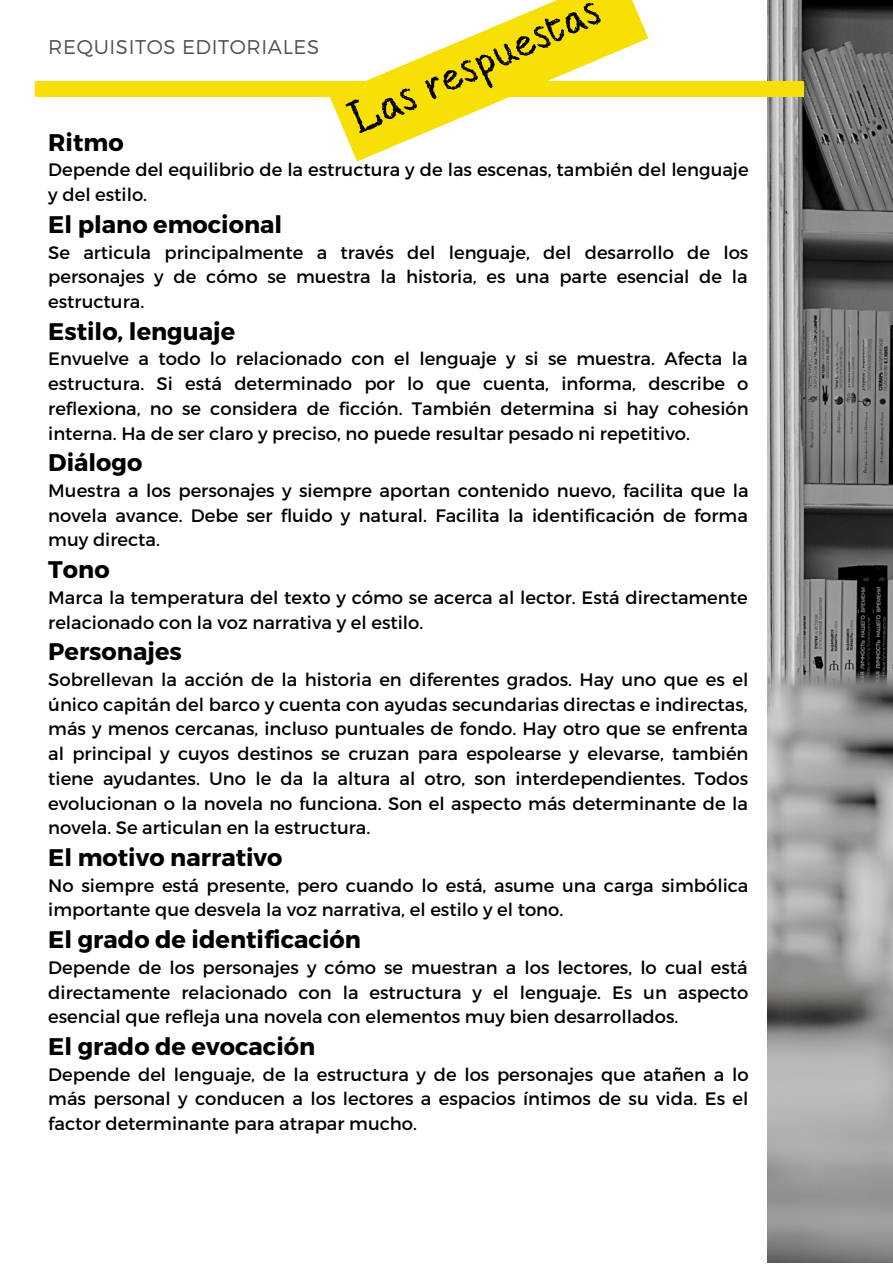
<style>
.page{position:relative;width:893px;height:1264px;background:#fff}
.page>*{position:absolute;margin:0;border:0;box-sizing:border-box;transform-origin:0 0}
.t1{font:40.65px "Berton";color:#000}
.t2{font:700 24px "Montserrat";color:#000}
.t3{font:300 19.8px "Montserrat";letter-spacing:.03em;color:#4f4f4f}
.t4{font:18px/24.8px "Montserrat";color:#000;text-align:justify}
</style>
<div class="page">
<img style="left:767px;top:0;width:125px;height:1262px">
<div style="left:35px;top:81px;width:768px;height:16px;background:#f8e006"></div>
<svg style="left:330px;top:0;width:318px;height:162px"></svg>
<p class="t1" style="left:342px;top:102px;width:272px;rotate:-25deg">Las respuestas</p>
<p class="t3" style="left:48px;top:34px;width:272px">REQUISITOS EDITORIALES</p>
<p class="t2" style="left:48px;top:126px;width:77px">Ritmo</p>
<p class="t4" style="left:48px;top:157px;width:702px">Depende del equilibrio de la estructura y de las escenas, también del lenguaje y del estilo.</p>
<p class="t2" style="left:48px;top:208px;width:235px">El plano emocional</p>
<p class="t4" style="left:48px;top:239px;width:701px">Se articula principalmente a través del lenguaje, del desarrollo de los personajes y de cómo se muestra la historia, es una parte esencial de la estructura.</p>
<p class="t2" style="left:48px;top:315px;width:188px">Estilo, lenguaje</p>
<p class="t4" style="left:48px;top:346px;width:701px">Envuelve a todo lo relacionado con el lenguaje y si se muestra. Afecta la estructura. Si está determinado por lo que cuenta, informa, describe o reflexiona, no se considera de ficción. También determina si hay cohesión interna. Ha de ser claro y preciso, no puede resultar pesado ni repetitivo.</p>
<p class="t2" style="left:48px;top:447px;width:95px">Diálogo</p>
<p class="t4" style="left:48px;top:477px;width:701px">Muestra a los personajes y siempre aportan contenido nuevo, facilita que la novela avance. Debe ser fluido y natural. Facilita la identificación de forma muy directa.</p>
<p class="t2" style="left:48px;top:553px;width:63px">Tono</p>
<p class="t4" style="left:48px;top:584px;width:701px">Marca la temperatura del texto y cómo se acerca al lector. Está directamente relacionado con la voz narrativa y el estilo.</p>
<p class="t2" style="left:48px;top:636px;width:135px">Personajes</p>
<p class="t4" style="left:48px;top:666px;width:701px">Sobrellevan la acción de la historia en diferentes grados. Hay uno que es el único capitán del barco y cuenta con ayudas secundarias directas e indirectas, más y menos cercanas, incluso puntuales de fondo. Hay otro que se enfrenta al principal y cuyos destinos se cruzan para espolearse y elevarse, también tiene ayudantes. Uno le da la altura al otro, son interdependientes. Todos evolucionan o la novela no funciona. Son el aspecto más determinante de la novela. Se articulan en la estructura.</p>
<p class="t2" style="left:48px;top:841px;width:236px">El motivo narrativo</p>
<p class="t4" style="left:48px;top:872px;width:701px">No siempre está presente, pero cuando lo está, asume una carga simbólica importante que desvela la voz narrativa, el estilo y el tono.</p>
<p class="t2" style="left:48px;top:923px;width:314px">El grado de identificación</p>
<p class="t4" style="left:48px;top:954px;width:701px">Depende de los personajes y cómo se muestran a los lectores, lo cual está directamente relacionado con la estructura y el lenguaje. Es un aspecto esencial que refleja una novela con elementos muy bien desarrollados.</p>
<p class="t2" style="left:48px;top:1030px;width:268px">El grado de evocación</p>
<p class="t4" style="left:48px;top:1060px;width:701px">Depende del lenguaje, de la estructura y de los personajes que atañen a lo más personal y conducen a los lectores a espacios íntimos de su vida. Es el factor determinante para atrapar mucho.</p>
</div>
